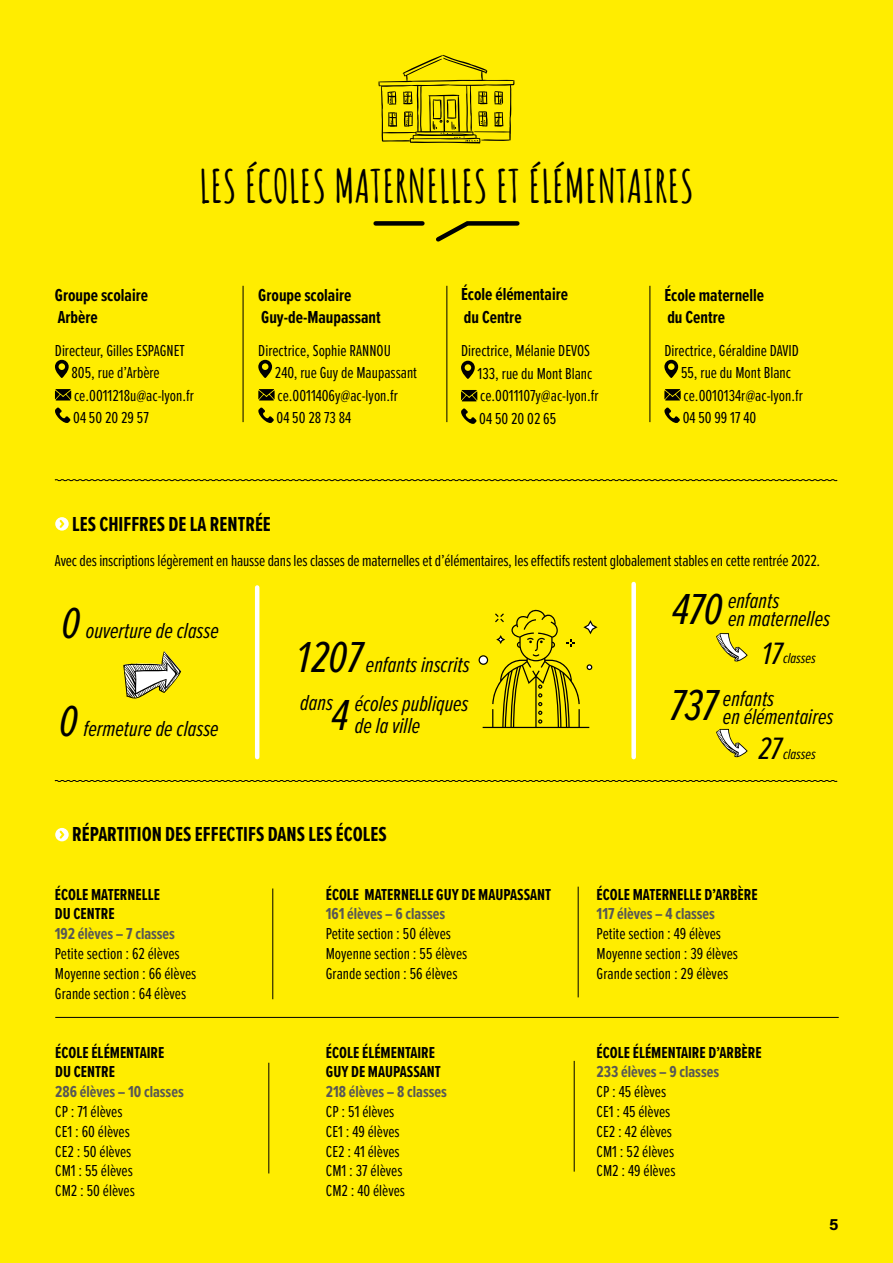
<style>
.page{position:relative;width:893px;height:1263px;background:#ffed00}
.page>*{position:absolute;margin:0;border:0;box-sizing:border-box;transform-origin:0 0}
.t1{font:700 45px "Amatic SC";color:#000}
.t2{font:italic 45px/57.3px "Proxima Nova Ex Cn";color:#000;text-align:center}
.t3{font:italic 32.1px "Proxima Nova Ex Cn";color:#000}
.t4{font:italic 22.5px/18px "Proxima Nova Ex Cn";color:#000}
.t5{font:700 21px "Proxima Nova Ex Cn";color:#000}
.t6{font:700 18px/21.6px "Proxima Nova Ex Cn";color:#000}
.t7{font:16.5px/19.8px "Proxima Nova Ex Cn";color:#000}
.t8{font:700 16.5px/19.8px "Proxima Nova Ex Cn";color:#000}
.t9{font:700 16.5px "Proxima Nova Ex Cn";color:#575756}
.t10{font:16.5px "Acumin Variable Concept";color:#000}
.t11{font:italic 15px "Proxima Nova Ex Cn";color:#000}
</style>
<div class="page">
<svg style="left:378px;top:55px;width:136px;height:88px"></svg>
<div style="left:376px;top:221px;width:46px;height:5px;background:#000"></div>
<svg style="left:436px;top:221px;width:84px;height:21px"></svg>
<hr style="left:255px;top:587px;width:4px;height:170px;background:#fff">
<div style="left:631px;top:584px;width:5px;height:173px;background:#fff"></div>
<svg style="left:716px;top:633px;width:32px;height:28px"></svg>
<svg style="left:716px;top:729px;width:32px;height:28px"></svg>
<svg style="left:123px;top:651px;width:58px;height:48px"></svg>
<svg style="left:159px;top:682px;width:5px;height:10px"></svg>
<svg style="left:478px;top:609px;width:119px;height:119px"></svg>
<svg style="left:55px;top:517px;width:14px;height:14px"></svg>
<svg style="left:55px;top:828px;width:14px;height:13px"></svg>
<hr style="left:243px;top:286px;width:1px;height:136px;background:#000">
<svg style="left:54px;top:479px;width:784px;height:2px;background:#776e00"></svg>
<svg style="left:54px;top:780px;width:784px;height:2px;background:#726900"></svg>
<hr style="left:446px;top:286px;width:1px;height:136px;background:#000">
<hr style="left:649px;top:286px;width:1px;height:136px;background:#000">
<svg style="left:55px;top:360px;width:14px;height:18px"></svg>
<svg style="left:55px;top:389px;width:16px;height:11px"></svg>
<svg style="left:55px;top:407px;width:16px;height:16px"></svg>
<svg style="left:461px;top:361px;width:14px;height:18px"></svg>
<svg style="left:461px;top:390px;width:16px;height:11px"></svg>
<svg style="left:461px;top:408px;width:16px;height:16px"></svg>
<svg style="left:664px;top:360px;width:14px;height:18px"></svg>
<svg style="left:664px;top:389px;width:17px;height:11px"></svg>
<svg style="left:664px;top:407px;width:16px;height:16px"></svg>
<svg style="left:258px;top:360px;width:14px;height:18px"></svg>
<svg style="left:258px;top:389px;width:17px;height:11px"></svg>
<svg style="left:258px;top:407px;width:16px;height:16px"></svg>
<hr style="left:268px;top:1063px;width:1px;height:110px;background:#000">
<hr style="left:272px;top:888px;width:1px;height:111px;background:#000">
<hr style="left:574px;top:1061px;width:1px;height:110px;background:#000">
<hr style="left:578px;top:887px;width:1px;height:110px;background:#000">
<hr style="left:55px;top:1017px;width:784px;height:1px;background:#000">
<h1 class="t1" style="left:199px;top:152px;width:496px">LES ÉCOLES MATERNELLES ET ÉLÉMENTAIRES</h1>
<p class="t6" style="left:55px;top:284px;width:95px">Groupe scolaire<br>Arbère</p>
<p class="t7" style="left:72px;top:338px;width:124px;line-height:22.5px;text-indent:-17px">Directeur, Gilles ESPAGNET<br>805, rue d’Arbère ce.0011218u@ac-lyon.fr<br>04 50 20 29 57</p>
<p class="t6" style="left:258px;top:284px;width:124px">Groupe scolaire<br>Guy-de-Maupassant</p>
<p class="t7" style="left:275px;top:338px;width:144px;line-height:22.5px;text-indent:-17px">Directrice, Sophie RANNOU<br>240, rue Guy de Maupassant ce.0011406y@ac-lyon.fr<br>04 50 28 73 84</p>
<p class="t6" style="left:461px;top:282px;width:108px;line-height:23.4px">École élémentaire du Centre</p>
<p class="t7" style="left:478px;top:339px;width:122px;line-height:22.5px;text-indent:-17px">Directrice, Mélanie DEVOS<br>133, rue du Mont Blanc ce.0011107y@ac-lyon.fr<br>04 50 20 02 65</p>
<p class="t6" style="left:664px;top:284px;width:101px">École maternelle du Centre</p>
<p class="t7" style="left:681px;top:338px;width:123px;line-height:22.5px;text-indent:-17px">Directrice, Géraldine DAVID<br>55, rue du Mont Blanc ce.0010134r@ac-lyon.fr<br>04 50 99 17 40</p>
<p class="t5" style="left:72px;top:508px;width:200px">LES CHIFFRES DE LA RENTRÉE</p>
<p class="t7" style="left:55px;top:550px;width:767px">Avec des inscriptions légèrement en hausse dans les classes de maternelles et d’élémentaires, les effectifs restent globalement stables en cette rentrée 2022.</p>
<h1 class="t2" style="left:61px;top:592px;width:20px">0</h1>
<h3 class="t4" style="left:86px;top:621px;width:135px">ouverture de classe</h3>
<h1 class="t2" style="left:59px;top:690px;width:20px">0</h1>
<h3 class="t4" style="left:84px;top:718px;width:137px">fermeture de classe</h3>
<h1 class="t2" style="left:296px;top:627px;width:67px">1 207<br>4</h1>
<h3 class="t4" style="left:355px;top:645px;width:116px;line-height:38.4px;text-align:center">enfants inscrits écoles publiques</h3>
<h3 class="t4" style="left:355px;top:716px;width:67px">de la ville</h3>
<h3 class="t4" style="left:300px;top:693px;width:34px">dans</h3>
<p class="t5" style="left:72px;top:819px;width:316px">RÉPARTITION DES EFFECTIFS DANS LES ÉCOLES</p>
<p class="t8" style="left:55px;top:884px;width:107px">ÉCOLE MATERNELLE<br>DU CENTRE</p>
<p class="t9" style="left:55px;top:922px;width:122px">192 élèves – 7 classes</p>
<p class="t7" style="left:55px;top:943px;width:143px">Petite section : 62 élèves<br>Moyenne section : 66 élèves<br>Grande section : 64 élèves</p>
<p class="t8" style="left:55px;top:1042px;width:111px">ÉCOLE ÉLÉMENTAIRE<br>DU CENTRE</p>
<p class="t9" style="left:55px;top:1080px;width:130px">286 élèves – 10 classes</p>
<p class="t7" style="left:55px;top:1101px;width:81px">CP : 71 élèves<br>CE1 : 60 élèves<br>CE2 : 50 élèves<br>CM1 : 55 élèves<br>CM2 : 50 élèves</p>
<p class="t8" style="left:326px;top:884px;width:227px">ÉCOLE MATERNELLE GUY DE MAUPASSANT</p>
<p class="t9" style="left:326px;top:902px;width:121px">161 élèves – 6 classes</p>
<p class="t7" style="left:326px;top:923px;width:143px">Petite section : 50 élèves<br>Moyenne section : 55 élèves<br>Grande section : 56 élèves</p>
<p class="t8" style="left:326px;top:1042px;width:116px">ÉCOLE ÉLÉMENTAIRE<br>GUY DE MAUPASSANT</p>
<p class="t9" style="left:326px;top:1080px;width:122px">218 élèves – 8 classes</p>
<p class="t7" style="left:326px;top:1101px;width:81px">CP : 51 élèves<br>CE1 : 49 élèves<br>CE2 : 41 élèves<br>CM1 : 37 élèves<br>CM2 : 40 élèves</p>
<h3 class="t4" style="left:728px;top:591px;width:104px">enfants<br>en maternelles</h3>
<p class="t11" style="left:783px;top:647px;width:34px">classes</p>
<h1 class="t2" style="left:672px;top:578px;width:51px">470</h1>
<h2 class="t3" style="left:762px;top:630px;width:21px">17</h2>
<h1 class="t2" style="left:670px;top:675px;width:49px">737</h1>
<h3 class="t4" style="left:723px;top:689px;width:112px">enfants<br>en élémentaires</h3>
<h2 class="t3" style="left:758px;top:725px;width:25px">27</h2>
<p class="t11" style="left:783px;top:743px;width:34px">classes</p>
<p class="t8" style="left:597px;top:884px;width:162px">ÉCOLE MATERNELLE D’ARBÈRE</p>
<p class="t9" style="left:597px;top:902px;width:120px">117 élèves – 4 classes</p>
<p class="t7" style="left:597px;top:923px;width:143px">Petite section : 49 élèves<br>Moyenne section : 39 élèves<br>Grande section : 29 élèves</p>
<p class="t8" style="left:597px;top:1042px;width:166px">ÉCOLE ÉLÉMENTAIRE D’ARBÈRE</p>
<p class="t9" style="left:597px;top:1060px;width:124px">233 élèves – 9 classes</p>
<p class="t7" style="left:597px;top:1081px;width:80px">CP : 45 élèves<br>CE1 : 45 élèves<br>CE2 : 42 élèves<br>CM1 : 52 élèves<br>CM2 : 49 élèves</p>
<p class="t10" style="left:829px;top:1213px;width:11px">5</p>
</div>
